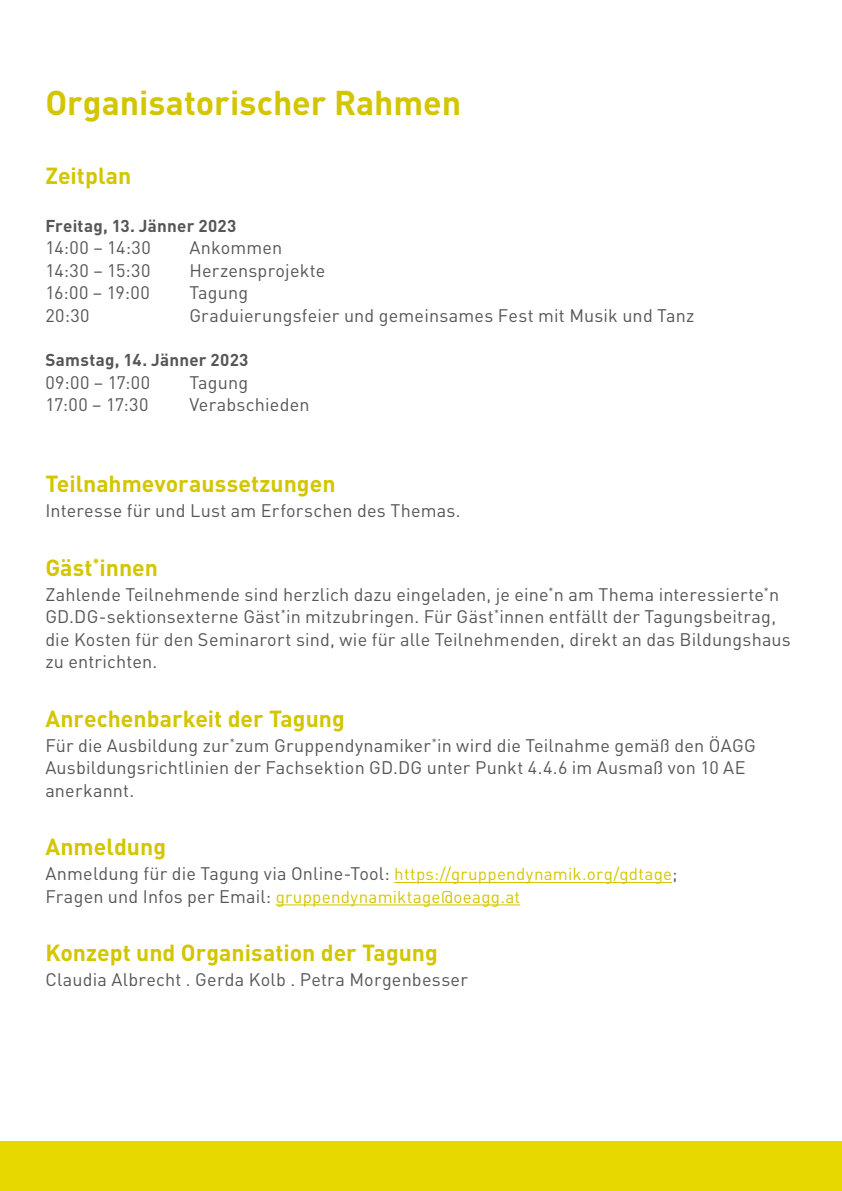
<style>
.page{position:relative;width:842px;height:1191px;background:#fff}
.page>*{position:absolute;margin:0;border:0;box-sizing:border-box;transform-origin:0 0}
.t1{font:700 34px "DIN Pro";color:#d3c600}
.t2{font:700 23px "DIN Pro";color:#d3c600}
.t3{font:18px/22.4px "DIN Pro";letter-spacing:.01em;color:#565656}
.t4{font:17px "DIN Pro";letter-spacing:.015em;color:#d3c600}
.t5{font:700 17px "DIN Pro";letter-spacing:.015em;color:#565656}
.s1{font-size:17px;color:#d3c600}
.s2{font-size:18px;color:#565656}
</style>
<div class="page">
<hr style="left:394px;top:882px;width:278px;height:1px;background:#d3c600">
<hr style="left:276px;top:904px;width:244px;height:1px;background:#d3c600">
<div style="left:0;top:1141px;width:842px;height:50px;background:#e7d900"></div>
<h1 class="t1" style="left:45px;top:79px;width:417px">Organisatorischer Rahmen</h1>
<p class="t2" style="left:45px;top:160px;width:88px">Zeitplan</p>
<p class="t5" style="left:45px;top:214px;width:192px">Freitag, 13. Jänner 2023</p>
<p class="t3" style="left:45px;top:236px;width:107px">14:00 – 14:30</p>
<p class="t3" style="left:189px;top:236px;width:95px">Ankommen</p>
<p class="t3" style="left:45px;top:258px;width:107px">14:30 – 15:30</p>
<p class="t3" style="left:189px;top:258px;width:138px">Herzensprojekte</p>
<p class="t3" style="left:45px;top:281px;width:106px">16:00 – 19:00</p>
<p class="t3" style="left:189px;top:281px;width:60px">Tagung</p>
<p class="t3" style="left:45px;top:303px;width:46px">20:30</p>
<p class="t3" style="left:189px;top:303px;width:506px">Graduierungsfeier und gemeinsames Fest mit Musik und Tanz</p>
<p class="t5" style="left:45px;top:349px;width:205px">Samstag, 14. Jänner 2023</p>
<p class="t3" style="left:45px;top:370px;width:106px">09:00 – 17:00</p>
<p class="t3" style="left:189px;top:370px;width:60px">Tagung</p>
<p class="t3" style="left:45px;top:393px;width:105px">17:00 – 17:30</p>
<p class="t3" style="left:189px;top:393px;width:122px">Verabschieden</p>
<p class="t2" style="left:45px;top:468px;width:292px">Teilnahmevoraussetzungen</p>
<p class="t3" style="left:45px;top:499px;width:417px">Interesse für und Lust am Erforschen des Themas.</p>
<p class="t2" style="left:45px;top:552px;width:114px">Gäst<sup>*</sup>innen</p>
<p class="t3" style="left:45px;top:582px;width:747px">Zahlende Teilnehmende sind herzlich dazu eingeladen, je eine<sup>*</sup>n am Thema interessierte<sup>*</sup>n GD.DG-sektionsexterne Gäst<sup>*</sup>in mitzubringen. Für Gäst<sup>*</sup>innen entfällt der Tagungsbeitrag, die Kosten für den Seminarort sind, wie für alle Teilnehmenden, direkt an das Bildungshaus zu entrichten.</p>
<p class="t2" style="left:45px;top:702px;width:301px">Anrechenbarkeit der Tagung</p>
<p class="t3" style="left:45px;top:733px;width:712px">Für die Ausbildung zur<sup>*</sup>zum Gruppendynamiker<sup>*</sup>in wird die Teilnahme gemäß den ÖAGG<br>Ausbildungsrichtlinien der Fachsektion GD.DG unter Punkt 4.4.6 im Ausmaß von 10 AE anerkannt.</p>
<p class="t2" style="left:45px;top:831px;width:122px">Anmeldung</p>
<p class="t3" style="left:45px;top:861px;width:634px">Anmeldung für die Tagung via Online-Tool: <span class="s1">https://gruppendynamik.org/gdtage</span>;</p>
<p class="t4" style="left:45px;top:885px;width:476px"><span class="s2">Fragen und Infos per Email:</span> gruppendynamiktage@oeagg.at</p>
<p class="t2" style="left:45px;top:937px;width:394px">Konzept und Organisation der Tagung</p>
<p class="t3" style="left:45px;top:967px;width:424px">Claudia Albrecht . Gerda Kolb . Petra Morgenbesser</p>
</div>
